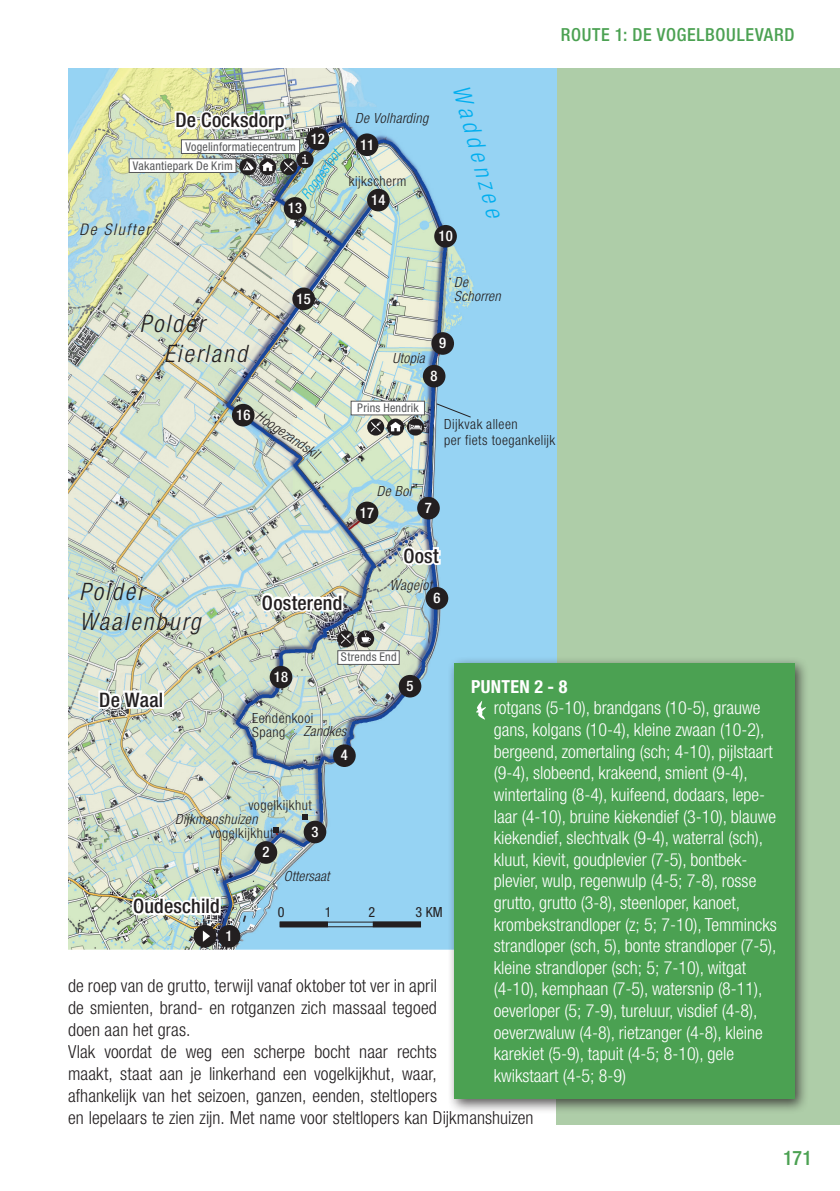
<style>
.page{position:relative;width:840px;height:1191px;background:#fff}
.page>*{position:absolute;margin:0;border:0;box-sizing:border-box;transform-origin:0 0}
.t1{font:italic 300 condensed 24px/30px "Helvetica Neue LT Std";letter-spacing:.095em;color:#231f20}
.t2{font:italic 300 condensed 24px "Helvetica Neue LT Std";color:#00aeef}
.t3{font:500 condensed 20px "Helvetica Neue LT Std";letter-spacing:.01em;color:#231f20}
.t4{font:500 condensed 20px "Helvetica Neue LT Std";color:#4ba152}
.t5{font:300 condensed 18px/21.6px "Helvetica Neue LT Std";color:#fff}
.t6{font:300 condensed 18px/22px "Helvetica Neue LT Std";letter-spacing:.005em;color:#231f20}
.t7{font:500 condensed 18px "Helvetica Neue LT Std";letter-spacing:.04em;color:#4ba152}
.t8{font:700 condensed 18px "Helvetica Neue LT Std";letter-spacing:.02em;color:#fff}
.t9{font:italic 300 condensed 16px "Helvetica Neue LT Std";letter-spacing:.1em;color:#231f20}
.t10{font:500 condensed 14.6px "Helvetica Neue LT Std";letter-spacing:.015em;color:#fff}
.t11{font:italic 300 condensed 14px/14px "Helvetica Neue LT Std";letter-spacing:.025em;color:#231f20}
.t12{font:300 condensed 14px/14px "Helvetica Neue LT Std";letter-spacing:.03em;color:#231f20}
.t13{font:italic 300 condensed 14px "Helvetica Neue LT Std";color:#00aeef}
.t14{font:condensed 14px "Helvetica Neue LT Std";color:#231f20}
.t15{font:condensed 12px "Helvetica Neue LT Std";letter-spacing:.02em;color:#57585a}
</style>
<div class="page">
<div style="left:556px;top:68px;width:283px;height:1056px;background:#aecda8"></div>
<img style="left:68px;top:68px;width:488px;height:881px">
<div style="left:447px;top:656px;width:362px;height:458px;background:#231f20;opacity:.75"></div>
<div style="left:454px;top:663px;width:340px;height:435px;background:#4ba152"></div>
<svg style="left:96px;top:648px;width:66px;height:104px;background:#d4dccd"></svg>
<svg style="left:173px;top:105px;width:115px;height:34px"></svg>
<svg style="left:476px;top:701px;width:9px;height:18px"></svg>
<div style="left:417px;top:497px;width:22px;height:22px;background:#231f20;border-radius:50%"></div>
<div style="left:422px;top:365px;width:23px;height:22px;background:#231f20;border-radius:50%"></div>
<div style="left:431px;top:332px;width:23px;height:23px;background:#231f20;border-radius:50%"></div>
<div style="left:434px;top:225px;width:22px;height:22px;background:#231f20;border-radius:50%"></div>
<div style="left:355px;top:133px;width:23px;height:23px;background:#231f20;border-radius:50%"></div>
<div style="left:306px;top:128px;width:23px;height:22px;background:#231f20;border-radius:50%"></div>
<div style="left:218px;top:925px;width:22px;height:22px;background:#231f20;border-radius:50%"></div>
<div style="left:254px;top:841px;width:23px;height:22px;background:#231f20;border-radius:50%"></div>
<div style="left:303px;top:820px;width:23px;height:23px;background:#231f20;border-radius:50%"></div>
<div style="left:333px;top:744px;width:22px;height:23px;background:#231f20;border-radius:50%"></div>
<div style="left:398px;top:675px;width:23px;height:22px;background:#231f20;border-radius:50%"></div>
<div style="left:425px;top:587px;width:23px;height:22px;background:#231f20;border-radius:50%"></div>
<div style="left:283px;top:197px;width:23px;height:23px;background:#231f20;border-radius:50%"></div>
<div style="left:367px;top:189px;width:22px;height:22px;background:#231f20;border-radius:50%"></div>
<div style="left:292px;top:287px;width:23px;height:23px;background:#231f20;border-radius:50%"></div>
<div style="left:232px;top:404px;width:22px;height:22px;background:#231f20;border-radius:50%"></div>
<div style="left:193px;top:925px;width:23px;height:22px;background:#231f20;border-radius:50%"></div>
<svg style="left:203px;top:930px;width:7px;height:11px"></svg>
<div style="left:279px;top:921px;width:142px;height:6px;border:1px solid #231f20"></div>
<hr style="left:280px;top:922px;width:47px;height:4px;background:#231f20">
<div style="left:279px;top:921px;width:49px;height:6px;border:1px solid #231f20"></div>
<hr style="left:373px;top:922px;width:47px;height:4px;background:#231f20">
<div style="left:372px;top:921px;width:49px;height:6px;border:1px solid #231f20"></div>
<div style="left:355px;top:501px;width:23px;height:23px;background:#231f20;border-radius:50%"></div>
<svg style="left:258px;top:587px;width:87px;height:34px"></svg>
<svg style="left:130px;top:891px;width:93px;height:32px"></svg>
<svg style="left:400px;top:544px;width:42px;height:23px"></svg>
<div style="left:269px;top:666px;width:23px;height:22px;background:#231f20;border-radius:50%"></div>
<svg style="left:273px;top:827px;width:6px;height:5px"></svg>
<svg style="left:302px;top:814px;width:5px;height:5px"></svg>
<div style="left:296px;top:151px;width:17px;height:17px;background:#231f20;border-radius:50%"></div>
<svg style="left:302px;top:155px;width:6px;height:9px"></svg>
<div style="left:181px;top:140px;width:118px;height:13px;background:#fff"></div>
<div style="left:181px;top:139px;width:119px;height:15px;border:1px solid #57585a"></div>
<svg style="left:435px;top:402px;width:36px;height:16px"></svg>
<div style="left:129px;top:159px;width:107px;height:13px;background:#fff"></div>
<div style="left:129px;top:158px;width:107px;height:15px;border:1px solid #57585a"></div>
<svg style="left:259px;top:158px;width:17px;height:17px"></svg>
<svg style="left:261px;top:162px;width:12px;height:9px"></svg>
<svg style="left:239px;top:158px;width:17px;height:17px"></svg>
<svg style="left:242px;top:161px;width:11px;height:9px"></svg>
<div style="left:351px;top:401px;width:73px;height:14px;background:#fff"></div>
<div style="left:350px;top:401px;width:74px;height:14px;border:1px solid #57585a"></div>
<svg style="left:406px;top:418px;width:17px;height:17px"></svg>
<svg style="left:409px;top:424px;width:12px;height:6px"></svg>
<svg style="left:387px;top:418px;width:17px;height:17px"></svg>
<svg style="left:389px;top:422px;width:12px;height:9px"></svg>
<svg style="left:367px;top:418px;width:17px;height:17px"></svg>
<svg style="left:370px;top:421px;width:11px;height:11px"></svg>
<div style="left:337px;top:650px;width:62px;height:14px;background:#fff"></div>
<div style="left:337px;top:650px;width:62px;height:15px;border:1px solid #57585a"></div>
<div style="left:337px;top:630px;width:17px;height:17px;background:#231f20;border-radius:50%"></div>
<svg style="left:341px;top:633px;width:10px;height:10px"></svg>
<svg style="left:357px;top:630px;width:17px;height:17px"></svg>
<svg style="left:360px;top:631px;width:10px;height:12px"></svg>
<div style="left:280px;top:158px;width:17px;height:17px;background:#231f20;border-radius:50%"></div>
<svg style="left:283px;top:161px;width:11px;height:10px"></svg>
<p class="t3" style="left:175px;top:108px;width:110px">De Cocksdorp</p>
<p class="t11" style="left:355px;top:112px;width:75px">De Volharding</p>
<p class="t10" style="left:310px;top:130px;width:16px">12</p>
<p class="t10" style="left:360px;top:136px;width:16px">11</p>
<p class="t15" style="left:185px;top:139px;width:112px">Vogelinformatiecentrum</p>
<p class="t13" style="left:297px;top:193px;width:58px;rotate:-54deg">Roggesloot</p>
<p class="t15" style="left:133px;top:158px;width:101px">Vakantiepark De Krim</p>
<p class="t12" style="left:348px;top:173px;width:59px">kijkscherm</p>
<p class="t10" style="left:371px;top:191px;width:16px">14</p>
<p class="t10" style="left:288px;top:199px;width:16px">13</p>
<p class="t9" style="left:79px;top:220px;width:72px">De Slufter</p>
<h1 class="t2" style="left:474px;top:82px;width:137px;rotate:75deg">Waddenzee</h1>
<p class="t10" style="left:438px;top:227px;width:16px">10</p>
<h1 class="t1" style="left:164px;top:309px;width:84px;text-indent:-24px">Polder<br>Eierland</h1>
<p class="t10" style="left:296px;top:290px;width:16px">15</p>
<p class="t11" style="left:454px;top:275px;width:48px">De<br>Schorren</p>
<p class="t11" style="left:392px;top:351px;width:34px">Utopia</p>
<p class="t10" style="left:439px;top:334px;width:7px">9</p>
<p class="t10" style="left:430px;top:367px;width:9px">8</p>
<p class="t7" style="left:560px;top:24px;width:235px">ROUTE 1: DE VOGELBOULEVARD</p>
<h1 class="t1" style="left:79px;top:576px;width:122px">Polder<br>Waalenburg</h1>
<p class="t10" style="left:236px;top:406px;width:16px">16</p>
<p class="t11" style="left:261px;top:409px;width:75px;rotate:34deg">Hoogezandskil</p>
<p class="t3" style="left:262px;top:590px;width:82px">Oosterend</p>
<p class="t15" style="left:357px;top:401px;width:63px">Prins Hendrik</p>
<p class="t12" style="left:444px;top:416px;width:113px;line-height:16px">Dijkvak alleen<br>per fiets toegankelijk</p>
<p class="t11" style="left:377px;top:485px;width:36px">De Bol</p>
<p class="t10" style="left:360px;top:504px;width:16px">17</p>
<p class="t10" style="left:424px;top:499px;width:9px">7</p>
<p class="t3" style="left:403px;top:544px;width:37px">Oost</p>
<p class="t11" style="left:389px;top:579px;width:44px">Wagejot</p>
<p class="t10" style="left:433px;top:589px;width:9px">6</p>
<p class="t15" style="left:341px;top:650px;width:57px">Strends End</p>
<p class="t10" style="left:274px;top:668px;width:16px">18</p>
<p class="t8" style="left:471px;top:675px;width:98px">PUNTEN 2 - 8</p>
<p class="t5" style="left:493px;top:697px;width:284px">rotgans (5-10), brandgans (10-5), grauwe gans, kolgans (10-4), kleine zwaan (10-2), bergeend, zomertaling (sch; 4-10), pijlstaart (9-4), slobeend, krakeend, smient (9-4), wintertaling (8-4), kuifeend, dodaars, lepe&shy;laar (4-10), bruine kiekendief (3-10), blauwe kiekendief, slechtvalk (9-4), waterral (sch), kluut, kievit, goudplevier (7-5), bontbek&shy;plevier, wulp, regenwulp (4-5; 7-8), rosse grutto, grutto (3-8), steenloper, kanoet, krombekstrandloper (z; 5; 7-10), Temmincks strandloper (sch, 5), bonte strandloper (7-5), kleine strandloper (sch; 5; 7-10), witgat (4-10), kemphaan (7-5), watersnip (8-11), oeverloper (5; 7-9), tureluur, visdief (4-8), oeverzwaluw (4-8), rietzanger (4-8), kleine karekiet (5-9), tapuit (4-5; 8-10), gele kwikstaart (4-5; 8-9)</p>
<p class="t10" style="left:406px;top:677px;width:9px">5</p>
<p class="t3" style="left:99px;top:687px;width:65px">De Waal</p>
<p class="t12" style="left:252px;top:710px;width:63px">Eendenkooi<br>Spang</p>
<p class="t11" style="left:303px;top:724px;width:44px">Zandkes</p>
<p class="t10" style="left:341px;top:746px;width:9px">4</p>
<p class="t12" style="left:248px;top:798px;width:65px">vogelkijkhut</p>
<p class="t11" style="left:175px;top:812px;width:84px">Dijkmanshuizen</p>
<p class="t10" style="left:311px;top:823px;width:9px">3</p>
<p class="t12" style="left:210px;top:826px;width:65px">vogelkijkhut</p>
<p class="t10" style="left:262px;top:843px;width:9px">2</p>
<p class="t11" style="left:283px;top:869px;width:47px">Ottersaat</p>
<p class="t3" style="left:133px;top:894px;width:88px">Oudeschild</p>
<p class="t14" style="left:277px;top:904px;width:8px">0</p>
<p class="t14" style="left:324px;top:904px;width:8px">1</p>
<p class="t14" style="left:368px;top:904px;width:8px">2</p>
<p class="t14" style="left:415px;top:904px;width:28px">3 KM</p>
<p class="t10" style="left:225px;top:927px;width:9px">1</p>
<p class="t6" style="left:68px;top:975px;width:466px">de roep van de grutto, terwijl vanaf oktober tot ver in april<br>de smienten, brand- en rotganzen zich massaal tegoed<br>doen aan het gras.<br>Vlak voordat de weg een scherpe bocht naar rechts<br>maakt, staat aan je linkerhand een vogelkijkhut, waar,<br>afhankelijk van het seizoen, ganzen, eenden, steltlopers<br>en lepelaars te zien zijn. Met name voor steltlopers kan Dijkmanshuizen</p>
<p class="t4" style="left:782px;top:1146px;width:30px">171</p>
</div>
